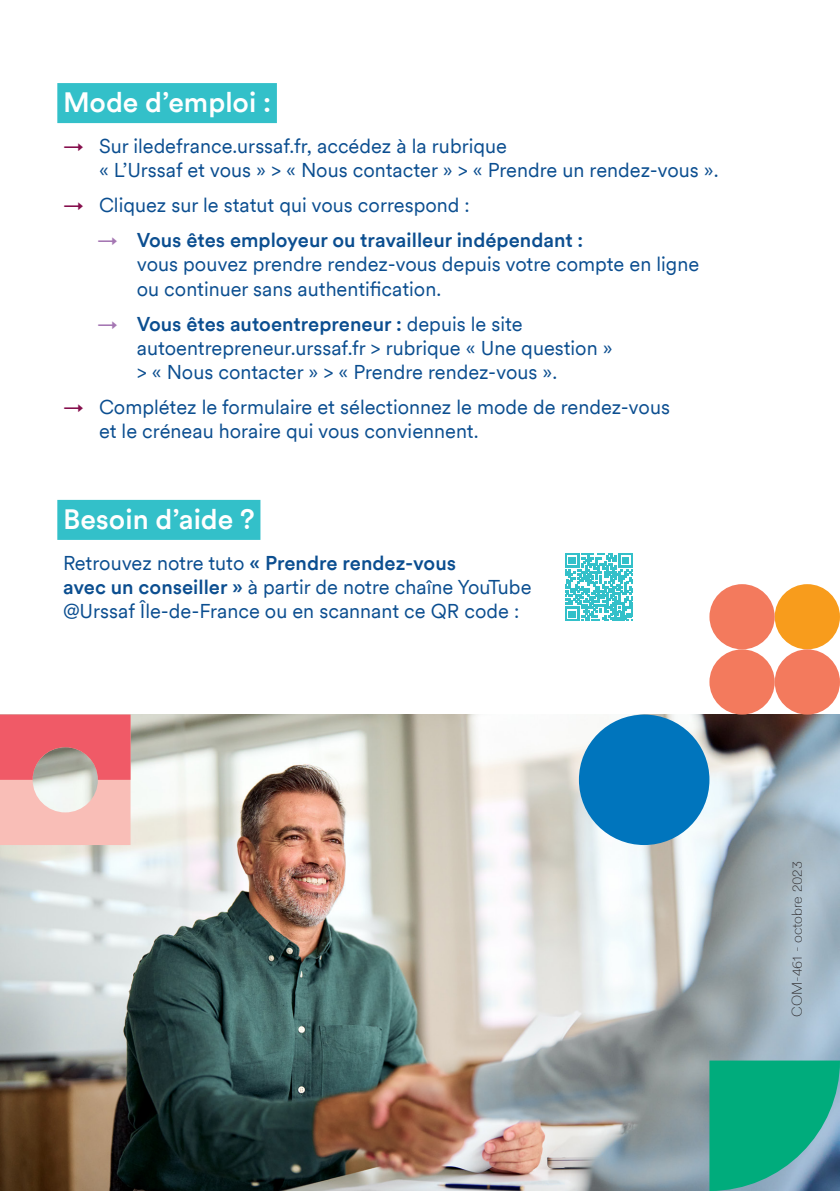
<style>
.page{position:relative;width:840px;height:1191px;background:#fff}
.page>*{position:absolute;margin:0;border:0;box-sizing:border-box;transform-origin:0 0}
.t1{font:500 28px "Circular";color:#fff}
.t2{font:20px/24px "Circular";color:#0b4e90}
.t3{font:100 14px "Circular";color:#231f20}
.s1{color:#860f4d}
.s2{color:#a577b3}
.s3{font-weight:500}
</style>
<div class="page">
<div style="left:57px;top:83px;width:220px;height:40px;background:#33c0c9"></div>
<div style="left:57px;top:500px;width:203px;height:40px;background:#33c0c9"></div>
<svg style="left:565px;top:554px;width:67px;height:66px"></svg>
<img style="left:0;top:714px;width:839px;height:477px">
<svg style="left:0;top:714px;width:130px;height:131px;background:#ec9999"></svg>
<div style="left:709px;top:584px;width:65px;height:65px;background:#f37a5d;border-radius:33px"></div>
<div style="left:709px;top:649px;width:65px;height:65px;background:#f37a5d;border-radius:33px"></div>
<svg style="left:774px;top:584px;width:66px;height:130px"></svg>
<svg style="left:709px;top:1060px;width:130px;height:131px;background:#1ba788"></svg>
<div style="left:578px;top:714px;width:131px;height:131px;background:#0075bd;border-radius:65px"></div>
<p class="t1" style="left:63px;top:83px;width:210px">Mode d’emploi :</p>
<p class="t2" style="left:99px;top:133px;width:620px;text-indent:-36px"><span class="s1">→</span> Sur iledefrance.urssaf.fr, accédez à la rubrique<br>« L’Urssaf et vous » &gt; « Nous contacter » &gt; « Prendre un rendez-vous ».</p>
<p class="t2" style="left:63px;top:192px;width:408px"><span class="s1">→</span> Cliquez sur le statut qui vous correspond :</p>
<p class="t2" style="left:137px;top:228px;width:563px;text-indent:-40px"><span class="s2">→</span> <span class="s3">Vous êtes employeur ou travailleur indépendant :<br></span>vous pouvez prendre rendez-vous depuis votre compte en ligne ou continuer sans authentification.</p>
<p class="t2" style="left:137px;top:311px;width:477px;text-indent:-40px"><span class="s2">→</span> <span class="s3">Vous êtes autoentrepreneur :</span> depuis le site autoentrepreneur.urssaf.fr &gt; rubrique « Une question » &gt; « Nous contacter » &gt; « Prendre rendez-vous ».</p>
<p class="t2" style="left:99px;top:394px;width:572px;text-indent:-36px"><span class="s1">→</span> Complétez le formulaire et sélectionnez le mode de rendez-vous et le créneau horaire qui vous conviennent.</p>
<p class="t1" style="left:63px;top:499px;width:193px">Besoin d’aide ?</p>
<p class="t2" style="left:63px;top:550px;width:470px">Retrouvez notre tuto <span class="s3">« Prendre rendez-vous<br>avec un conseiller »</span> à partir de notre chaîne YouTube @Urssaf Île-de-France ou en scannant ce QR code :</p>
<p class="t3" style="left:787px;top:1016px;width:157px;rotate:-90deg">COM-461 - octobre 2023</p>
</div>
